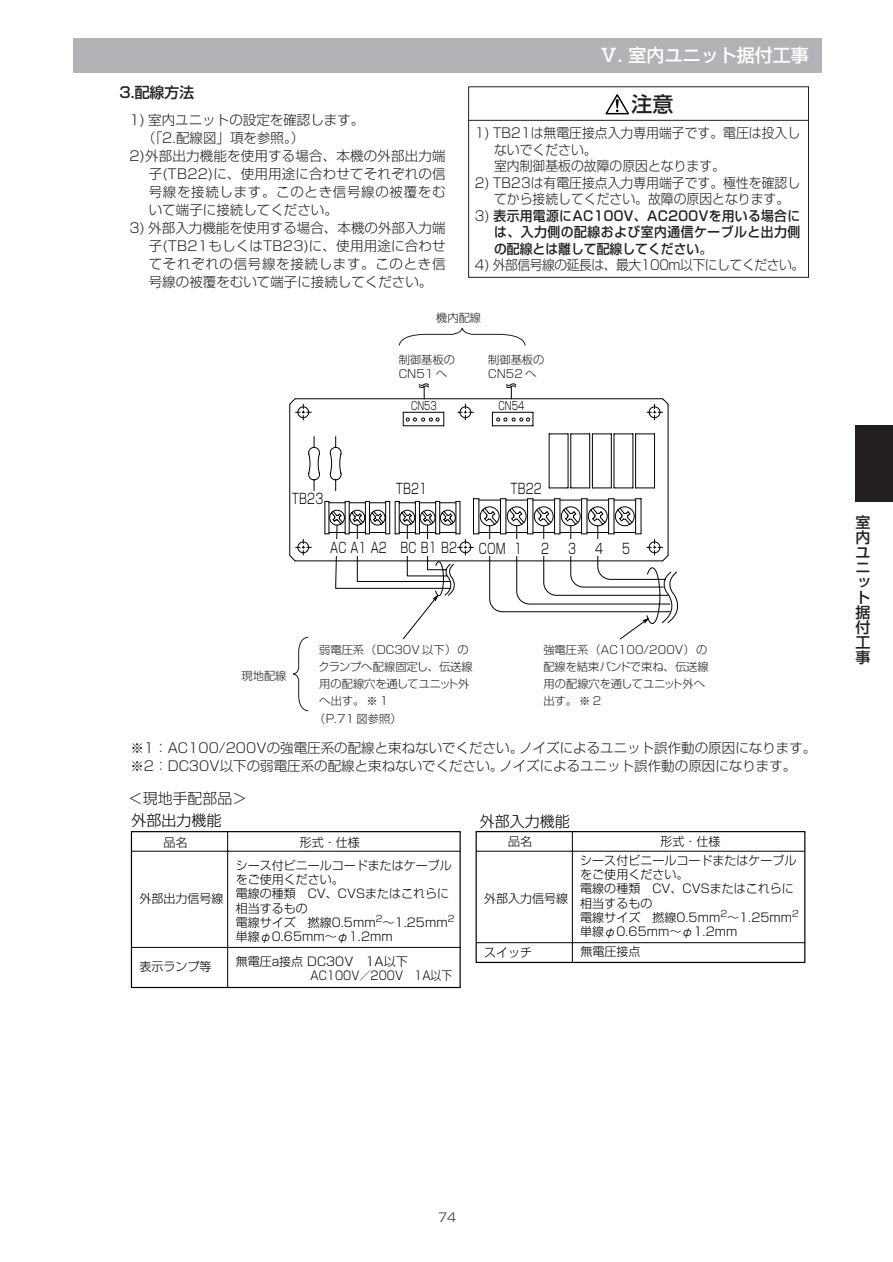
<style>
.page{position:relative;width:893px;height:1262px;background:#fff}
.page>*{position:absolute;margin:0;border:0;box-sizing:border-box;transform-origin:0 0}
.t1{font:500 21px "Shin Go";color:#231f20}
.t2{font:500 18px "Shin Go";color:#fff}
.t3{font:300 15px "Shin Go";color:#000}
.t4{font:500 15px/15px "Shin Go";color:#231f20;text-align:justify}
.t5{font:300 14.85px "Shin Go";color:#231f20}
.t6{font:500 14.85px "Shin Go";color:#231f20}
.t7{font:300 14.25px "Shin Go";color:#000;scale:.75 1}
.t8{font:300 13.5px/18px "Shin Go";color:#231f20;text-align:justify}
.t9{font:300 13.5px/16.5px "Shin Go";color:#231f20;scale:.95 1}
.t10{font:500 13.5px/16.5px "Shin Go";letter-spacing:.03em;color:#231f20;text-align:justify;scale:.95 1}
.t11{font:300 13.5px "Shin Go";letter-spacing:-.04em;color:#231f20;scale:.95 1}
.t12{font:300 13.5px "Shin Go";letter-spacing:.05em;color:#231f20}
.t13{font:300 12px/14.2px "Shin Go";color:#000}
.t14{font:300 12px "Shin Go";color:#231f20}
.t15{font:300 11.25px/17.1px "Shin Go";color:#231f20}
.t16{font:300 11.25px "Shin Go";letter-spacing:-.02em;color:#231f20}
.t17{font:300 11.25px "Shin Go";color:#000;scale:.75 1}
.s1{font-weight:300}
</style>
<div class="page">
<div style="left:73px;top:38px;width:748px;height:34px;background:#b2b3b7"></div>
<div style="left:855px;top:425px;width:37px;height:77px;background:#231f20"></div>
<div style="left:131px;top:831px;width:329px;height:157px;border:1px solid #000"></div>
<hr style="left:227px;top:831px;width:1px;height:156px;background:#000">
<hr style="left:131px;top:851px;width:329px;height:1px;background:#000">
<hr style="left:131px;top:947px;width:329px;height:1px;background:#000">
<div style="left:475px;top:831px;width:330px;height:132px;border:1px solid #000"></div>
<hr style="left:572px;top:831px;width:1px;height:131px;background:#000">
<hr style="left:476px;top:851px;width:328px;height:1px;background:#000">
<hr style="left:476px;top:942px;width:328px;height:1px;background:#000">
<svg style="left:398px;top:327px;width:128px;height:19px"></svg>
<svg style="left:289px;top:383px;width:390px;height:328px"></svg>
<svg style="left:605px;top:94px;width:24px;height:21px"></svg>
<hr style="left:468px;top:120px;width:340px;height:1px;background:#231f20">
<p class="t6" style="left:119px;top:87px;width:76px">3.配線方法</p>
<p class="t8" style="left:129px;top:113px;width:236px">1) 室内ユニットの設定を確認します。</p>
<p class="t8" style="left:142px;top:131px;width:164px">（「2.配線図」項を参照。）</p>
<p class="t8" style="left:129px;top:149px;width:317px">2)外部出力機能を使用する場合、本機の外部出力端</p>
<p class="t8" style="left:149px;top:167px;width:298px">子(TB22)に、使用用途に合わせてそれぞれの信</p>
<p class="t12" style="left:149px;top:187px;width:298px">号線を接続します。このとき信号線の被覆をむ</p>
<p class="t8" style="left:149px;top:203px;width:190px">いて端子に接続してください。</p>
<p class="t8" style="left:149px;top:221px;width:298px;text-indent:-19px">3) 外部入力機能を使用する場合、本機の外部入力端子(TB21もしくはTB23)に、使用用途に合わせてそれぞれの信号線を接続します。このとき信号線の被覆をむいて端子に接続してください。</p>
<h2 class="t2" style="left:600px;top:48px;width:210px">Ⅴ. 室内ユニット据付工事</h2>
<h1 class="t1" style="left:631px;top:96px;width:43px">注意</h1>
<p class="t9" style="left:494px;top:127px;width:324px;text-indent:-19px">1) TB21は無電圧接点入力専用端子です。電圧は投入しないでください。<br>室内制御基板の故障の原因となります。</p>
<p class="t9" style="left:475px;top:176px;width:344px;text-align:center">2) TB23は有電圧接点入力専用端子です。極性を確認してから接続してください。故障の原因となります。</p>
<p class="t10" style="left:494px;top:209px;width:324px;text-indent:-19px"><span class="s1">3)</span> 表示用電源にAC100V、AC200Vを用いる場合には、入力側の配線および室内通信ケーブルと出力側の配線とは離して配線してください。</p>
<p class="t11" style="left:475px;top:260px;width:348px">4) 外部信号線の延長は、最大100m以下にしてください。</p>
<p class="t15" style="left:436px;top:311px;width:46px">機内配線</p>
<p class="t15" style="left:399px;top:355px;width:58px;line-height:13.5px">制御基板の<br>CN51 へ</p>
<p class="t15" style="left:488px;top:355px;width:58px;line-height:13.5px">制御基板の<br>CN52 へ</p>
<p class="t7" style="left:292px;top:493px;width:43px">TB23</p>
<p class="t17" style="left:411px;top:402px;width:36px">CN53</p>
<p class="t17" style="left:498px;top:402px;width:36px">CN54</p>
<p class="t7" style="left:396px;top:484px;width:43px">TB21</p>
<p class="t7" style="left:510px;top:484px;width:43px">TB22</p>
<p class="t7" style="left:330px;top:542px;width:171px">AC A1 A2 BC B1 B2</p>
<p class="t7" style="left:479px;top:543px;width:59px">COM 1</p>
<p class="t7" style="left:541px;top:543px;width:12px">2</p>
<p class="t7" style="left:568px;top:543px;width:12px">3</p>
<p class="t7" style="left:595px;top:543px;width:12px">4</p>
<p class="t7" style="left:622px;top:543px;width:12px">5</p>
<p class="t15" style="left:241px;top:669px;width:46px">現地配線</p>
<p class="t15" style="left:319px;top:642px;width:151px">弱電圧系（DC30V 以下）の</p>
<p class="t15" style="left:318px;top:660px;width:156px">クランプへ配線固定し、伝送線</p>
<p class="t16" style="left:319px;top:680px;width:152px">用の配線穴を通してユニット外</p>
<p class="t15" style="left:319px;top:694px;width:71px">へ出す。 ※ 1</p>
<p class="t15" style="left:314px;top:711px;width:89px">（P.71 図参照）</p>
<p class="t15" style="left:543px;top:642px;width:167px">強電圧系（AC100/200V）の配線を結束バンドで束ね、伝送線用の配線穴を通してユニット外へ出す。※2</p>
<p class="t8" style="left:130px;top:741px;width:687px">※1：AC100/200Vの強電圧系の配線と束ねないでください。ノイズによるユニット誤作動の原因になります。※2：DC30V以下の弱電圧系の配線と束ねないでください。ノイズによるユニット誤作動の原因になります。</p>
<p class="t5" style="left:128px;top:792px;width:121px">＜現地手配部品＞</p>
<p class="t3" style="left:131px;top:815px;width:91px">外部出力機能</p>
<p class="t3" style="left:479px;top:815px;width:91px">外部入力機能</p>
<p class="t13" style="left:163px;top:837px;width:25px">品名</p>
<p class="t13" style="left:300px;top:837px;width:61px">形式・仕様</p>
<p class="t13" style="left:508px;top:836px;width:25px">品名</p>
<p class="t13" style="left:660px;top:836px;width:61px">形式・仕様</p>
<p class="t13" style="left:236px;top:860px;width:220px">シース付ビニールコードまたはケーブルをご使用ください。<br>電線の種類　CV、CVSまたはこれらに相当するもの<br>電線サイズ　撚線0.5mm<sup>2</sup>～1.25mm<sup>2</sup>単線φ0.65mm～φ1.2mm</p>
<p class="t13" style="left:580px;top:855px;width:220px">シース付ビニールコードまたはケーブルをご使用ください。<br>電線の種類　CV、CVSまたはこれらに相当するもの<br>電線サイズ　撚線0.5mm<sup>2</sup>～1.25mm<sup>2</sup>単線φ0.65mm～φ1.2mm</p>
<p class="t13" style="left:240px;top:956px;width:214px;text-indent:-4px">無電圧a接点 DC30V　1A以下<br>　　　　　　AC100V／200V　1A以下</p>
<p class="t13" style="left:484px;top:892px;width:85px">外部入力信号線</p>
<p class="t13" style="left:139px;top:893px;width:85px">外部出力信号線</p>
<p class="t13" style="left:580px;top:946px;width:61px">無電圧接点</p>
<p class="t13" style="left:484px;top:947px;width:49px">スイッチ</p>
<p class="t13" style="left:139px;top:961px;width:73px">表示ランプ等</p>
<p class="t4" style="left:855px;top:516px;width:16px">室内ユニット据付工事</p>
<p class="t14" style="left:438px;top:1213px;width:20px">74</p>
</div>
